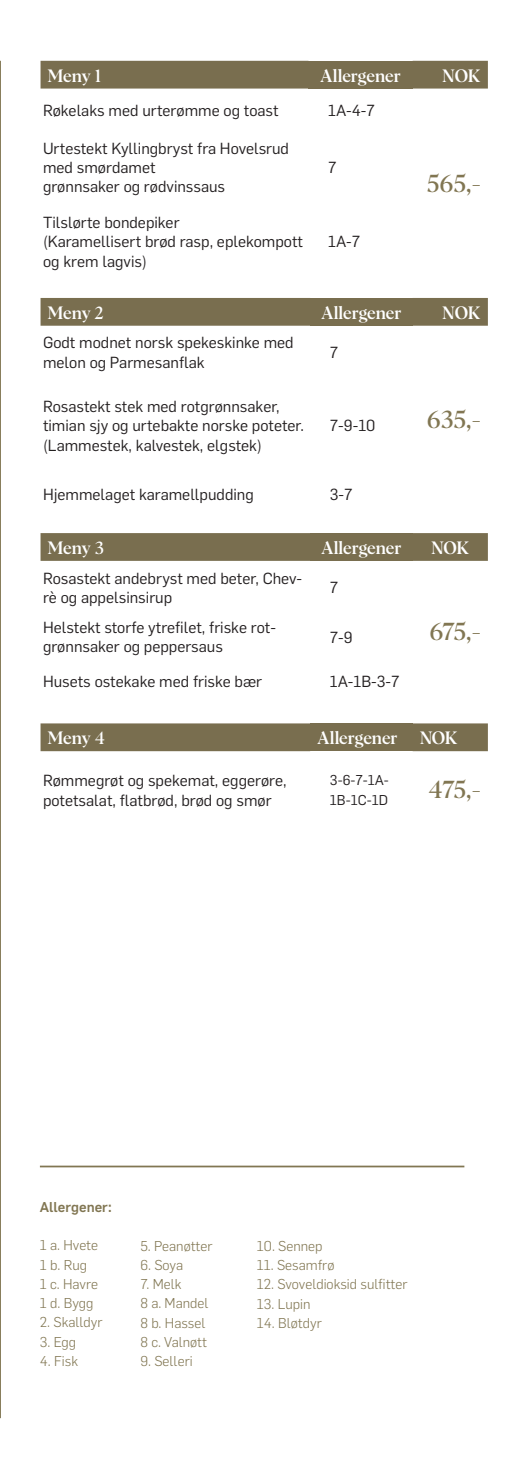
<style>
.page{position:relative;width:521px;height:1474px;background:#fff}
.page>*{position:absolute;margin:0;border:0;box-sizing:border-box;transform-origin:0 0}
.t1{font:500 24.5px "Albra";letter-spacing:-.005em;color:#817652}
.t2{font:500 17.5px "Albra";letter-spacing:-.01em;color:#fff}
.t3{font:15.75px/19.2px "Flama";color:#231f20}
.t4{font:300 14px/19.2px "Flama";color:#817652}
.t5{font:14px/19.2px "Flama";color:#231f20}
.t6{font:500 14px "Flama";color:#817652}
</style>
<div class="page">
<hr style="left:0;top:61px;width:1px;height:1357px;background:#817652">
<hr style="left:40px;top:1165px;width:424px;height:2px;background:#817652">
<div style="left:41px;top:61px;width:447px;height:28px;background:#796e4f"></div>
<div style="left:308px;top:61px;width:105px;height:28px;background:#796e4f"></div>
<div style="left:41px;top:298px;width:447px;height:28px;background:#796e4f"></div>
<div style="left:310px;top:298px;width:103px;height:28px;background:#796e4f"></div>
<svg style="left:41px;top:533px;width:447px;height:28px;background:#7a6f50"></svg>
<div style="left:310px;top:533px;width:103px;height:28px;background:#796e4f"></div>
<div style="left:41px;top:723px;width:447px;height:28px;background:#796e4f"></div>
<div style="left:310px;top:723px;width:103px;height:28px;background:#796e4f"></div>
<p class="t2" style="left:48px;top:63px;width:55px">Meny 1</p>
<p class="t2" style="left:320px;top:63px;width:82px">Allergener</p>
<p class="t2" style="left:442px;top:63px;width:40px">NOK</p>
<p class="t3" style="left:43px;top:100px;width:237px">Røkelaks med urterømme og toast</p>
<p class="t3" style="left:328px;top:100px;width:48px">1A-4-7</p>
<p class="t3" style="left:43px;top:137px;width:248px">Urtestekt Kyllingbryst fra Hovelsrud med smørdamet<br>grønnsaker og rødvinssaus</p>
<p class="t3" style="left:43px;top:212px;width:261px">Tilslørte bondepiker<br>(Karamellisert brød rasp, eplekompott og krem lagvis)</p>
<p class="t3" style="left:328px;top:157px;width:10px">7</p>
<p class="t3" style="left:328px;top:231px;width:33px">1A-7</p>
<h1 class="t1" style="left:427px;top:166px;width:55px">565,-</h1>
<p class="t2" style="left:48px;top:300px;width:58px">Meny 2</p>
<p class="t2" style="left:321px;top:300px;width:82px">Allergener</p>
<p class="t2" style="left:442px;top:300px;width:40px">NOK</p>
<p class="t3" style="left:43px;top:332px;width:252px">Godt modnet norsk spekeskinke med melon og Parmesanflak</p>
<p class="t3" style="left:330px;top:342px;width:10px">7</p>
<h1 class="t1" style="left:427px;top:402px;width:55px">635,-</h1>
<p class="t3" style="left:43px;top:396px;width:262px">Rosastekt stek med rotgrønnsaker, timian sjy og urtebakte norske poteter. (Lammestek, kalvestek, elgstek)</p>
<p class="t3" style="left:330px;top:415px;width:47px">7-9-10</p>
<p class="t3" style="left:43px;top:483px;width:212px">Hjemmelaget karamellpudding</p>
<p class="t3" style="left:330px;top:483px;width:24px">3-7</p>
<p class="t2" style="left:48px;top:535px;width:58px">Meny 3</p>
<p class="t2" style="left:321px;top:535px;width:82px">Allergener</p>
<p class="t2" style="left:431px;top:535px;width:40px">NOK</p>
<p class="t3" style="left:43px;top:567px;width:261px">Rosastekt andebryst med beter, Chev&shy;rè og appelsinsirup</p>
<p class="t3" style="left:330px;top:577px;width:10px">7</p>
<h1 class="t1" style="left:430px;top:613px;width:53px">675,-</h1>
<p class="t3" style="left:43px;top:617px;width:234px">Helstekt storfe ytrefilet, friske rot&shy;grønnsaker og peppersaus</p>
<p class="t3" style="left:330px;top:626px;width:24px">7-9</p>
<p class="t3" style="left:43px;top:671px;width:221px">Husets ostekake med friske bær</p>
<p class="t3" style="left:330px;top:671px;width:71px">1A-1B-3-7</p>
<p class="t2" style="left:48px;top:725px;width:59px">Meny 4</p>
<p class="t2" style="left:317px;top:725px;width:142px">Allergener NOK</p>
<p class="t3" style="left:43px;top:770px;width:245px">Rømmegrøt og spekemat, eggerøre, potetsalat, flatbrød, brød og smør</p>
<p class="t5" style="left:330px;top:770px;width:60px">3-6-7-1A-<br>1B-1C-1D</p>
<h1 class="t1" style="left:429px;top:771px;width:54px">475,-</h1>
<p class="t6" style="left:40px;top:1196px;width:73px">Allergener:</p>
<p class="t4" style="left:40px;top:1235px;width:60px">1 a. Hvete<br>1 b. Rug<br>1 c. Havre<br>1 d. Bygg</p>
<p class="t4" style="left:40px;top:1312px;width:64px">2. Skalldyr</p>
<p class="t4" style="left:40px;top:1331px;width:38px">3. Egg</p>
<p class="t4" style="left:40px;top:1350px;width:40px">4. Fisk</p>
<p class="t4" style="left:140px;top:1235px;width:74px">5. Peanøtter</p>
<p class="t4" style="left:140px;top:1254px;width:44px">6. Soya</p>
<p class="t4" style="left:140px;top:1273px;width:70px">7. Melk<br>8 a. Mandel<br>8 b. Hassel<br>8 c. Valnøtt</p>
<p class="t4" style="left:140px;top:1350px;width:54px">9. Selleri</p>
<p class="t4" style="left:257px;top:1235px;width:67px">10. Sennep</p>
<p class="t4" style="left:257px;top:1254px;width:79px">11. Sesamfrø</p>
<p class="t4" style="left:257px;top:1274px;width:152px">12. Svoveldioksid sulfitter</p>
<p class="t4" style="left:257px;top:1293px;width:55px">13. Lupin</p>
<p class="t4" style="left:257px;top:1312px;width:66px">14. Bløtdyr</p>
</div>
